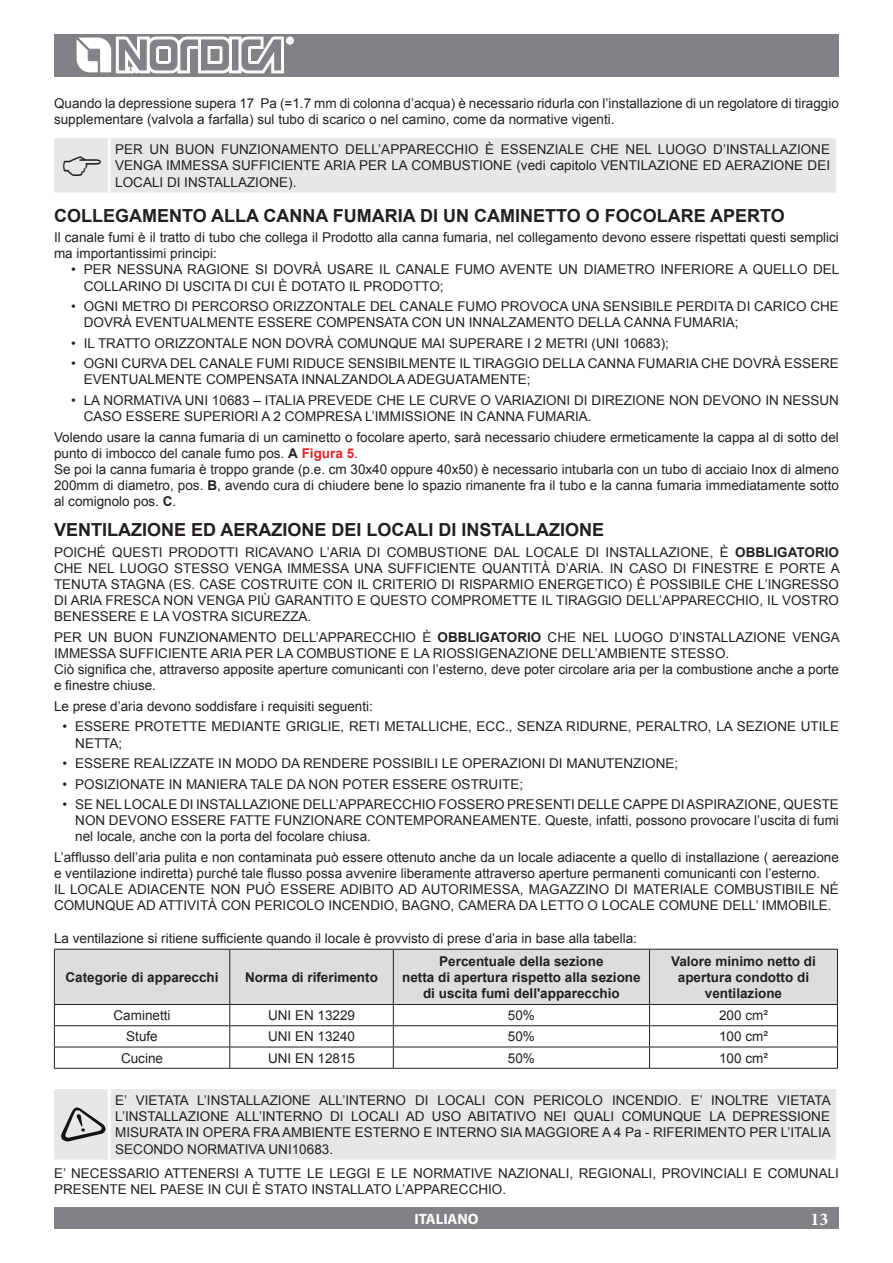
<style>
.page{position:relative;width:893px;height:1263px;background:#fff}
.page>*{position:absolute;margin:0;border:0;box-sizing:border-box;transform-origin:0 0}
.t1{font:700 18px "Arial";color:#231f20}
.t2{font:700 18px "Minion Pro";color:#fff}
.t3{font:700 15px "Myriad Pro";color:#fff}
.t4{font:13.5px/16.2px "Arial";color:#231f20}
.t5{font:700 13.5px/16.2px "Arial";color:#231f20;text-align:center}
.s1{font-weight:700}
.s2{font-weight:700;color:#de272a}
</style>
<div class="page">
<div style="left:54px;top:34px;width:785px;height:43px;background:#808285"></div>
<svg style="left:76px;top:37px;width:217px;height:36px"></svg>
<div style="left:54px;top:1208px;width:785px;height:21px;background:#808285"></div>
<svg style="left:54px;top:949px;width:784px;height:119px"></svg>
<hr style="left:54px;top:1047px;width:176px;height:1px;background:#231f20">
<hr style="left:54px;top:1068px;width:176px;height:1px;background:#231f20">
<hr style="left:230px;top:1068px;width:163px;height:1px;background:#231f20">
<hr style="left:393px;top:1068px;width:256px;height:1px;background:#231f20">
<hr style="left:649px;top:1068px;width:189px;height:1px;background:#231f20">
<div style="left:54px;top:1089px;width:782px;height:70px;background:#e6e7e9"></div>
<hr style="left:108px;top:1089px;width:3px;height:70px;background:#fff">
<svg style="left:60px;top:1106px;width:46px;height:36px;background:#b2b3b5"></svg>
<div style="left:54px;top:138px;width:782px;height:55px;background:#e6e7e9"></div>
<p class="t4" style="left:54px;top:95px;width:786px">Quando la depressione supera 17 Pa (=1.7 mm di colonna d’acqua) è necessario ridurla con l’installazione di un regolatore di tiraggio supplementare (valvola a farfalla) sul tubo di scarico o nel camino, come da normative vigenti.</p>
<p class="t4" style="left:115px;top:141px;width:44px">Per un</p>
<p class="t4" style="left:176px;top:141px;width:11px">buon</p>
<p class="t4" style="left:221px;top:141px;width:10px">funzionamento</p>
<p class="t4" style="left:345px;top:141px;width:10px">dell</p>
<p class="t4" style="left:378px;top:141px;width:13px">’apparecchio</p>
<p class="t4" style="left:485px;top:141px;width:25px">è essenziale</p>
<p class="t4" style="left:591px;top:141px;width:11px">che</p>
<p class="t4" style="left:626px;top:141px;width:10px">nel</p>
<p class="t4" style="left:658px;top:141px;width:11px">luogo</p>
<p class="t4" style="left:713px;top:141px;width:22px">d’installazione</p>
<p class="t4" style="left:115px;top:158px;width:11px">venga</p>
<p class="t4" style="left:166px;top:158px;width:10px">immessa</p>
<p class="t4" style="left:232px;top:158px;width:9px">sufficiente</p>
<p class="t4" style="left:324px;top:158px;width:9px">aria</p>
<p class="t4" style="left:359px;top:158px;width:10px">per</p>
<p class="t4" style="left:391px;top:158px;width:31px">la combustione</p>
<p class="t4" style="left:516px;top:158px;width:315px">(vedi capitolo VENTILAZIONE ED AERAZIONE DEI</p>
<p class="t4" style="left:115px;top:174px;width:183px">LOCALI DI INSTALLAZIONE).</p>
<h1 class="t1" style="left:54px;top:203px;width:491px">COLLEGAMENTO ALLA CANNA FUMARIA DI UN CAMINETT</h1>
<h1 class="t1" style="left:567px;top:203px;width:220px">O O FOCOLARE APERTO</h1>
<p class="t4" style="left:54px;top:229px;width:786px">Il canale fumi è il tratto di tubo che collega il Prodotto alla canna fumaria, nel collegamento devono essere rispettati questi semplici ma importantissimi principi:</p>
<p class="t4" style="left:84px;top:262px;width:757px;text-indent:-13px">• PER NESSUNA RAGIONE SI DOVRÀ USARE IL CANALE FUMO AVENTE UN DIAMETRO INFERIORE A QUELLO DEL<br>COLLARINO DI USCITA DI CUI È DOTATO IL PRODOTTO;</p>
<p class="t4" style="left:84px;top:298px;width:757px;text-indent:-13px">• OGNI METRO DI PERCORSO ORIZZONTALE DEL CANALE FUMO PROVOCA UNA SENSIBILE PERDITA DI CARICO CHE<br>DOVRÀ EVENTUALMENTE ESSERE COMPENSATA CON UN INNALZAMENTO DELLA CANNA FUMARIA;</p>
<p class="t4" style="left:71px;top:335px;width:599px">• IL TRATTO ORIZZONTALE NON DOVRÀ COMUNQUE MAI SUPERARE I 2 METRI (UNI 10683);</p>
<p class="t4" style="left:84px;top:355px;width:757px;text-indent:-13px">• OGNI CURVA DEL CANALE FUMI RIDUCE SENSIBILMENTE IL TIRAGGIO DELLA CANNA FUMARIA CHE DOVRÀ ESSERE<br>EVENTUALMENTE COMPENSATA INNALZANDOLA ADEGUATAMENTE;</p>
<p class="t4" style="left:84px;top:392px;width:757px;text-indent:-13px">• LA NORMATIVA UNI 10683 – ITALIA PREVEDE CHE LE CURVE O VARIAZIONI DI DIREZIONE NON DEVONO IN NESSUN<br>CASO ESSERE SUPERIORI A 2 COMPRESA L’IMMISSIONE IN CANNA FUMARIA.</p>
<p class="t4" style="left:54px;top:429px;width:786px">Volendo usare la canna fumaria di un caminetto o focolare aperto, sarà necessario chiudere ermeticamente la cappa al di sotto del punto di imbocco del canale fumo pos. <span class="s1">A</span> <span class="s2">Figura 5</span>.<br>Se poi la canna fumaria è troppo grande (p.e. cm 30x40 oppure 40x50) è necessario intubarla con un tubo di acciaio Inox di almeno 200mm di diametro, pos. <span class="s1">B</span>, avendo cura di chiudere bene lo spazio rimanente fra il tubo e la canna fumaria immediatamente sotto al comignolo pos. <span class="s1">C</span>.</p>
<h1 class="t1" style="left:54px;top:518px;width:59px">Ventilazion</h1>
<h1 class="t1" style="left:174px;top:518px;width:84px">e ed aerazion</h1>
<h1 class="t1" style="left:314px;top:518px;width:64px">e dei locali</h1>
<h1 class="t1" style="left:438px;top:518px;width:75px">diinstallazion</h1>
<h1 class="t1" style="left:592px;top:518px;width:14px">e</h1>
<p class="t4" style="left:54px;top:544px;width:787px;text-align:justify">POICHÉ QUESTI PRODOTTI RICAVANO L’ARIA DI COMBUSTIONE DAL LOCALE DI INSTALLAZIONE, È <span class="s1">OBBLIGATORIO </span>CHE NEL LUOGO STESSO VENGA IMMESSA UNA SUFFICIENTE QUANTITÀ D’ARIA. IN CASO DI FINESTRE E PORTE A TENUTA STAGNA (ES. CASE COSTRUITE CON IL CRITERIO DI RISPARMIO ENERGETICO) È POSSIBILE CHE L’INGRESSO DI ARIA FRESCA NON VENGA PIÙ GARANTITO E QUESTO COMPROMETTE IL TIRAGGIO DELL’APPARECCHIO, IL VOSTRO BENESSERE E LA VOSTRA SICUREZZA.</p>
<p class="t4" style="left:54px;top:629px;width:787px">PER UN BUON FUNZIONAMENTO DELL’APPARECCHIO È <span class="s1">OBBLIGATORIO</span> CHE NEL LUOGO D’INSTALLAZIONE VENGA IMMESSA SUFFICIENTE ARIA PER LA COMBUSTIONE E LA RIOSSIGENAZIONE DELL’AMBIENTE STESSO.<br>Ciò significa che, attraverso apposite aperture comunicanti con l’esterno, deve poter circolare aria per la combustione anche a porte e finestre chiuse.</p>
<p class="t4" style="left:54px;top:698px;width:320px">Le prese d’aria devono soddisfare i requisiti seguenti:</p>
<p class="t4" style="left:75px;top:719px;width:765px;text-indent:-13px">• ESSERE PROTETTE MEDIANTE GRIGLIE, RETI METALLICHE, ECC., SENZA RIDURNE, PERALTRO, LA SEZIONE UTILE<br>NETTA;</p>
<p class="t4" style="left:63px;top:755px;width:617px">• ESSERE REALIZZATE IN MODO DA RENDERE POSSIBILI LE OPERAZIONI DI MANUTENZIONE;</p>
<p class="t4" style="left:63px;top:776px;width:462px">• POSIZIONATE IN MANIERA TALE DA NON POTER ESSERE OSTRUITE;</p>
<p class="t4" style="left:75px;top:796px;width:765px;text-align:justify;text-indent:-13px">• SE NEL LOCALE DI INSTALLAZIONE DELL’APPARECCHIO FOSSERO PRESENTI DELLE CAPPE DI ASPIRAZIONE, QUESTE NON DEVONO ESSERE FATTE FUNZIONARE CONTEMPORANEAMENTE. Queste, infatti, possono provocare l’uscita di fumi nel locale, anche con la porta del focolare chiusa.</p>
<p class="t4" style="left:54px;top:849px;width:786px">L’afflusso dell’aria pulita e non contaminata può essere ottenuto anche da un locale adiacente a quello di installazione ( aereazione e ventilazione indiretta) purché tale flusso possa avvenire liberamente attraverso aperture permanenti comunicanti con l’esterno.<br>IL LOCALE ADIACENTE NON PUÒ ESSERE ADIBITO AD AUTORIMESSA, MAGAZZINO DI MATERIALE COMBUSTIBILE NÉ COMUNQUE AD ATTIVITÀ CON PERICOLO INCENDIO, BAGNO, CAMERA DA LETTO O LOCALE COMUNE DELL’ IMMOBILE.</p>
<p class="t4" style="left:54px;top:930px;width:585px">La ventilazione si ritiene sufficiente quando il locale è provvisto di prese d’aria in base alla tabella:</p>
<p class="t5" style="left:66px;top:969px;width:155px">Categorie di apparecchi</p>
<p class="t5" style="left:245px;top:969px;width:134px">Norma di riferimento</p>
<p class="t5" style="left:402px;top:953px;width:240px">Percentuale della sezione<br>netta di apertura rispetto alla sezione di uscita fumi dell'apparecchio</p>
<p class="t5" style="left:671px;top:953px;width:146px">Valore minimo netto di apertura condotto di ventilazione</p>
<p class="t4" style="left:114px;top:1007px;width:59px">Caminetti</p>
<p class="t4" style="left:268px;top:1007px;width:89px">UNI EN 13229</p>
<p class="t4" style="left:508px;top:1007px;width:29px">50%</p>
<p class="t4" style="left:719px;top:1007px;width:50px">200 cm²</p>
<p class="t4" style="left:126px;top:1028px;width:33px">Stufe</p>
<p class="t4" style="left:268px;top:1028px;width:89px">UNI EN 13240</p>
<p class="t4" style="left:508px;top:1028px;width:29px">50%</p>
<p class="t4" style="left:719px;top:1028px;width:50px">100 cm²</p>
<p class="t4" style="left:121px;top:1050px;width:44px">Cucine</p>
<p class="t4" style="left:268px;top:1050px;width:89px">UNI EN 12815</p>
<p class="t4" style="left:508px;top:1050px;width:29px">50%</p>
<p class="t4" style="left:719px;top:1050px;width:50px">100 cm²</p>
<p class="t4" style="left:115px;top:1092px;width:717px;text-align:justify">E’ VIETATA L’INSTALLAZIONE ALL’INTERNO DI LOCALI CON PERICOLO INCENDIO. E’ INOLTRE VIETATA L’INSTALLAZIONE ALL’INTERNO DI LOCALI AD USO ABITATIVO NEI QUALI COMUNQUE LA DEPRESSIONE MISURATA IN OPERA FRA AMBIENTE ESTERNO E INTERNO SIA MAGGIORE A 4 Pa - RIFERIMENTO PER L’ITALIA SECONDO NORMATIVA UNI10683.</p>
<p class="t4" style="left:54px;top:1165px;width:786px">E’ NECESSARIO ATTENERSI A TUTTE LE LEGGI E LE NORMATIVE NAZIONALI, REGIONALI, PROVINCIALI E COMUNALI<br>PRESENTE NEL PAESE IN CUI È STATO INSTALLATO L’APPARECCHIO.</p>
<h1 class="t2" style="left:811px;top:1206px;width:19px">13</h1>
<p class="t3" style="left:414px;top:1209px;width:66px">ITALIANO</p>
</div>
